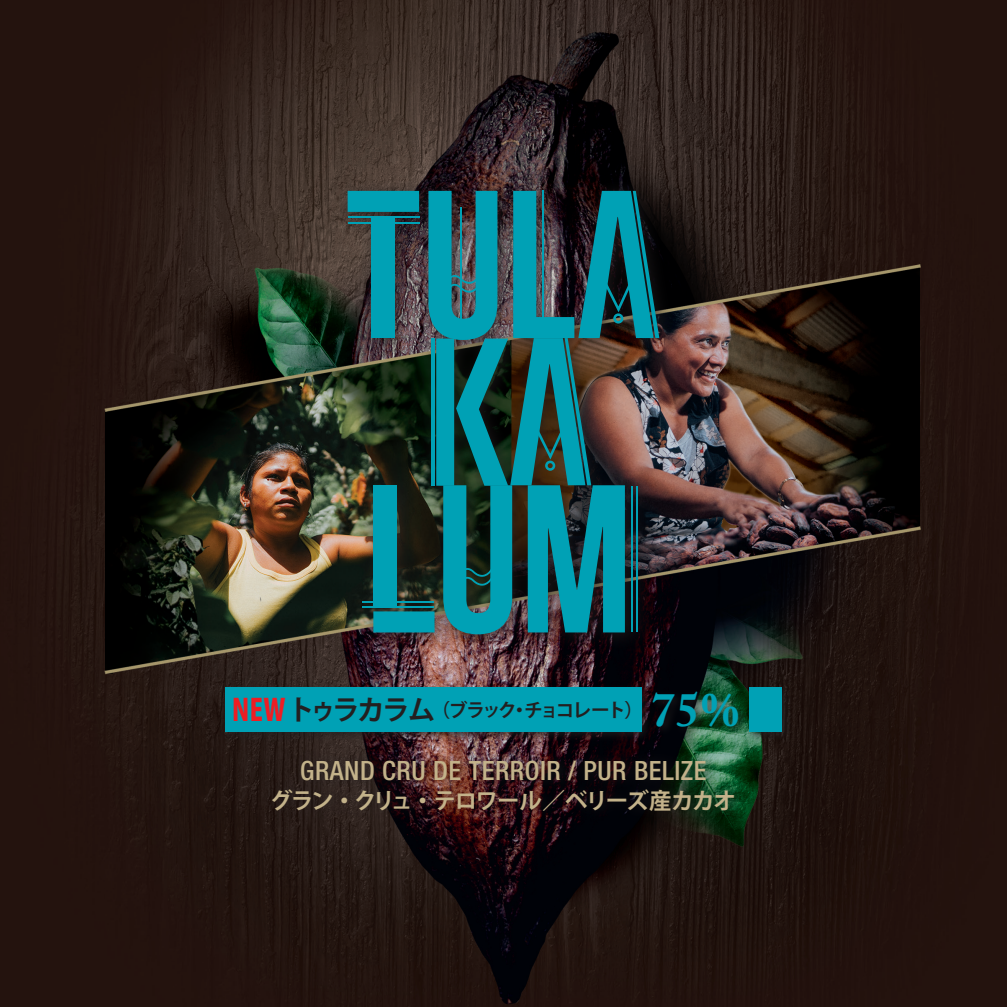
<style>
.page{position:relative;width:1007px;height:1007px;background:#fff}
.page>*{position:absolute;margin:0;border:0;box-sizing:border-box;transform-origin:0 0}
.t1{font:700 47.5px "Adobe Caslon Pro";color:#00a1b5}
.t2{font:500 condensed 26.5px "Helvetica Neue LT Std";letter-spacing:.02em;color:#c3b28a}
.t3{font:700 22.5px "Koz Go Pro";letter-spacing:-.065em;color:#c3b28a}
.t4{font:700 18.75px "Koz Go Pro";letter-spacing:-.145em;color:#231f20}
.s1{font-weight:800;font-size:30px;color:#ee1d23}
.s2{font-size:27.5px}
</style>
<div class="page">
<img style="left:0;top:0;width:1006px;height:1006px">
<img style="left:0;top:555px;width:1px;height:203px">
<div style="left:335px;top:179px;width:342px;height:474px;background:#231f20;opacity:.75"></div>
<img style="left:347px;top:191px;width:312px;height:443px">
<div style="left:265px;top:749px;width:483px;height:73px;background:#231f20;opacity:.75"></div>
<div style="left:221px;top:683px;width:571px;height:59px;background:#231f20;opacity:.75"></div>
<div style="left:225px;top:687px;width:416px;height:44px;background:#00a1b5"></div>
<div style="left:749px;top:687px;width:32px;height:44px;background:#00a1b5"></div>
<p class="t4" style="left:232px;top:697px;width:412px"><span class="s1">NEW</span> <span class="s2">トゥラカラム</span>（ブラック・チョコレート）</p>
<h1 class="t1" style="left:651px;top:681px;width:89px">75%</h1>
<p class="t2" style="left:300px;top:754px;width:408px">GRAND CRU DE TERROIR / PUR BELIZE</p>
<p class="t3" style="left:270px;top:785px;width:467px">グラン・クリュ・テロワール／ベリーズ産カカオ</p>
</div>
